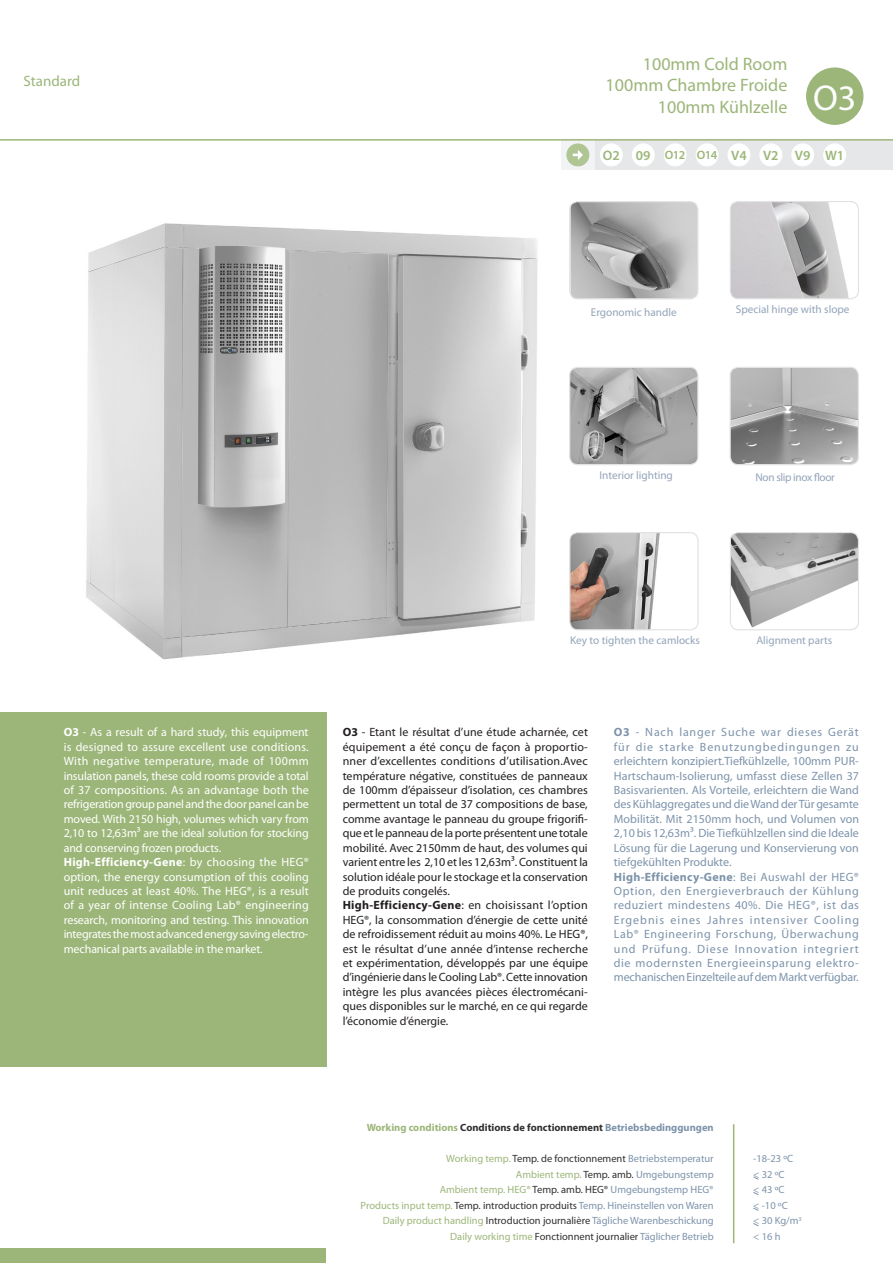
<style>
.page{position:relative;width:893px;height:1263px;background:#fff}
.page>*{position:absolute;margin:0;border:0;box-sizing:border-box;transform-origin:0 0}
.t1{font:36px "Myriad Pro";color:#fff}
.t2{font:18px "Myriad Pro";color:#9cb679}
.t3{font:15px "Myriad Pro";color:#9cb679}
.t4{font:600 13.65px "Myriad Pro";color:#9cb679}
.t5{font:600 12.15px "Myriad Pro";letter-spacing:-.05em;color:#9cb679}
.t6{font:12px/14.4px "Myriad Pro";color:#231f20;text-align:justify}
.t7{font:12px/14.4px "Myriad Pro";letter-spacing:-.005em;color:#7d93aa;text-align:justify}
.t8{font:12px/14.4px "Myriad Pro";letter-spacing:-.01em;color:#fff;text-align:justify}
.t9{font:11.25px "Myriad Pro";color:#93a4b9}
.t10{font:11.25px "Myriad Pro";letter-spacing:-.03em;color:#93a4b9}
.t11{font:10.5px "Myriad Pro";color:#7d93aa}
.t12{font:10.5px "Myriad Pro";color:#312f30}
.t13{font:700 10.5px "Myriad Pro";color:#312f30}
.s1{font-weight:700}
.s2{color:#9cb679}
.s3{color:#7d93aa}
.s4{color:#312f30}
</style>
<div class="page">
<div style="left:0;top:1248px;width:326px;height:15px;background:#9cb679"></div>
<div style="left:595px;top:140px;width:298px;height:30px;background:#e6e7e9"></div>
<div style="left:696px;top:144px;width:22px;height:22px;background:#fff;border-radius:50%"></div>
<div style="left:696px;top:143px;width:22px;height:23px;border:1px solid #fff;border-radius:50%"></div>
<div style="left:664px;top:144px;width:22px;height:22px;background:#fff;border-radius:50%"></div>
<div style="left:664px;top:143px;width:23px;height:23px;border:1px solid #fff;border-radius:50%"></div>
<div style="left:632px;top:144px;width:22px;height:22px;background:#fff;border-radius:50%"></div>
<div style="left:632px;top:143px;width:23px;height:23px;border:1px solid #fff;border-radius:50%"></div>
<div style="left:600px;top:144px;width:22px;height:22px;background:#fff;border-radius:50%"></div>
<div style="left:600px;top:143px;width:23px;height:23px;border:1px solid #fff;border-radius:50%"></div>
<div style="left:561px;top:140px;width:34px;height:30px;background:#f2f3f4"></div>
<div style="left:567px;top:144px;width:22px;height:22px;background:#b0c594;border-radius:50%"></div>
<div style="left:566px;top:143px;width:23px;height:23px;border:1px solid #b0c594;border-radius:50%"></div>
<svg style="left:573px;top:150px;width:10px;height:10px"></svg>
<div style="left:824px;top:144px;width:21px;height:22px;background:#fff;border-radius:50%"></div>
<div style="left:823px;top:143px;width:23px;height:23px;border:1px solid #fff;border-radius:50%"></div>
<div style="left:792px;top:144px;width:22px;height:22px;background:#fff;border-radius:50%"></div>
<div style="left:791px;top:143px;width:23px;height:23px;border:1px solid #fff;border-radius:50%"></div>
<div style="left:760px;top:144px;width:22px;height:22px;background:#fff;border-radius:50%"></div>
<div style="left:759px;top:143px;width:23px;height:23px;border:1px solid #fff;border-radius:50%"></div>
<div style="left:728px;top:144px;width:22px;height:22px;background:#fff;border-radius:50%"></div>
<div style="left:727px;top:143px;width:23px;height:23px;border:1px solid #fff;border-radius:50%"></div>
<div style="left:0;top:712px;width:326px;height:355px;background:#9cb679"></div>
<hr style="left:0;top:139px;width:893px;height:2px;background:#9cb679">
<img style="left:730px;top:369px;width:127px;height:96px">
<div style="left:730px;top:367px;width:129px;height:98px;border:1px solid #e1e2e4;border-radius:8px"></div>
<img style="left:730px;top:203px;width:118px;height:96px">
<div style="left:730px;top:201px;width:129px;height:98px;border:1px solid #e1e2e4;border-radius:8px"></div>
<img style="left:571px;top:367px;width:127px;height:96px">
<div style="left:569px;top:367px;width:129px;height:98px;border:1px solid #e1e2e4;border-radius:8px"></div>
<img style="left:571px;top:203px;width:127px;height:96px">
<div style="left:569px;top:201px;width:129px;height:98px;border:1px solid #e1e2e4;border-radius:8px"></div>
<img style="left:571px;top:534px;width:126px;height:96px">
<div style="left:569px;top:532px;width:130px;height:98px;border:1px solid #e1e2e4;border-radius:8px"></div>
<img style="left:732px;top:534px;width:125px;height:96px">
<div style="left:730px;top:532px;width:129px;height:98px;border:1px solid #e1e2e4;border-radius:8px"></div>
<div style="left:806px;top:67px;width:57px;height:58px;background:#9cb679;border-radius:50%"></div>
<img style="left:86px;top:223px;width:452px;height:437px">
<svg style="left:753px;top:1176px;width:6px;height:4px"></svg>
<svg style="left:753px;top:1207px;width:6px;height:4px"></svg>
<hr style="left:733px;top:1124px;width:1px;height:119px;background:#9cb679">
<p class="t3" style="left:24px;top:71px;width:58px">Standard</p>
<p class="t2" style="left:643px;top:53px;width:146px">100mm Cold Room</p>
<p class="t2" style="left:606px;top:74px;width:183px">100mm Chambre Froide</p>
<p class="t2" style="left:658px;top:96px;width:131px">100mm Kühlzelle</p>
<p class="t1" style="left:813px;top:75px;width:45px">O3</p>
<p class="t4" style="left:603px;top:147px;width:18px">O2</p>
<p class="t4" style="left:636px;top:147px;width:16px">09</p>
<p class="t5" style="left:665px;top:148px;width:22px">O12</p>
<p class="t5" style="left:697px;top:148px;width:22px">O14</p>
<p class="t4" style="left:731px;top:147px;width:17px">V4</p>
<p class="t4" style="left:763px;top:147px;width:17px">V2</p>
<p class="t4" style="left:795px;top:147px;width:17px">V9</p>
<p class="t4" style="left:825px;top:147px;width:21px">W1</p>
<p class="t9" style="left:591px;top:305px;width:87px">Ergonomic handle</p>
<p class="t9" style="left:736px;top:303px;width:115px">Special hinge with slope</p>
<p class="t9" style="left:599px;top:468px;width:75px">Interior lighting</p>
<p class="t10" style="left:755px;top:470px;width:81px">Non slip inox floor</p>
<p class="t8" style="left:64px;top:725px;width:247px"><span class="s1">O3</span> - As a result of a hard study, this equipment is designed to assure excellent use conditions.<br>With negative temperature, made of 100mm insulation panels, these cold rooms provide a total of 37 compositions. As an advantage both the refrigeration group panel and the door panel can be moved. With 2150 high, volumes which vary from 2,10 to 12,63m³ are the ideal solution for stocking and conserving frozen products.</p>
<p class="t8" style="left:64px;top:855px;width:247px"><span class="s1">High-Efficiency-Gene</span>: by choosing the HEG® option, the energy consumption of this cooling unit reduces at least 40%. The HEG®, is a result of a year of intense Cooling Lab® engineering research, monitoring and testing. This innovation integrates the most advanced energy saving electro&shy;mechanical parts available in the market.</p>
<p class="t9" style="left:570px;top:634px;width:131px">Key to tighten the camlocks</p>
<p class="t9" style="left:756px;top:633px;width:77px">Alignment parts</p>
<p class="t6" style="left:343px;top:725px;width:247px"><span class="s1">O3</span> - Etant le résultat d’une étude acharnée, cet équipement a été conçu de façon à proportio&shy;nner d’excellentes conditions d’utilisation.Avec température négative, constituées de panneaux de 100mm d’épaisseur d’isolation, ces chambres permettent un total de 37 compositions de base, comme avantage le panneau du groupe frigorifi&shy;que et le panneau de la porte présentent une totale mobilité. Avec 2150mm de haut, des volumes qui varient entre les 2,10 et les 12,63m³. Constituent la solution idéale pour le stockage et la conservation de produits congelés.</p>
<p class="t6" style="left:343px;top:898px;width:247px"><span class="s1">High-Efficiency-Gene</span>: en choisissant l’option HEG®, la consommation d’énergie de cette unité de refroidissement réduit au moins 40%. Le HEG®, est le résultat d’une année d’intense recherche et expérimentation, développés par une équipe d’ingénierie dans le Cooling Lab®. Cette innovation intègre les plus avancées pièces électromécani&shy;ques disponibles sur le marché, en ce qui regarde l’économie d’énergie.</p>
<p class="t7" style="left:614px;top:725px;width:247px"><span class="s1">O3</span> - Nach langer Suche war dieses Gerät für die starke Benutzungbedingungen zu erleichtern konzipiert.Tiefkühlzelle, 100mm PUR-Hartschaum-Isolierung, umfasst diese Zellen 37<br>Basisvarienten. Als Vorteile, erleichtern die Wand des Kühlaggregates und die Wand der Tür gesamte Mobilität. Mit 2150mm hoch, und Volumen von 2,10 bis 12,63m³. Die Tiefkühlzellen sind die Ideale Lösung für die Lagerung und Konservierung von tiefgekühlten Produkte.</p>
<p class="t7" style="left:614px;top:869px;width:247px"><span class="s1">High-Efficiency-Gene</span>: Bei Auswahl der HEG® Option, den Energieverbrauch der Kühlung reduziert mindestens 40%. Die HEG®, ist das Ergebnis eines Jahres intensiver Cooling Lab® Engineering Forschung, Überwachung und Prüfung. Diese Innovation integriert die modernsten Energieeinsparung elektro&shy;mechanischen Einzelteile auf dem Markt verfügbar.</p>
<p class="t13" style="left:367px;top:1121px;width:348px"><span class="s2">Working conditions</span> Conditions de fonctionnement <span class="s3">Betriebsbedinggungen</span></p>
<p class="t12" style="left:446px;top:1152px;width:269px"><span class="s2">Working temp.</span> Temp. de fonctionnement <span class="s3">Betriebstemperatur</span></p>
<p class="t11" style="left:753px;top:1152px;width:42px">-18-23 ºC</p>
<p class="t11" style="left:516px;top:1168px;width:199px"><span class="s2">Ambient temp.</span> <span class="s4">Temp. amb.</span> Umgebungstemp</p>
<p class="t11" style="left:753px;top:1168px;width:33px">&lt; 32 ºC</p>
<p class="t11" style="left:440px;top:1183px;width:275px"><span class="s2">Ambient temp. HEG®</span> <span class="s4">Temp. amb. HEG®</span> Umgebungstemp HEG®</p>
<p class="t11" style="left:753px;top:1183px;width:33px">&lt; 43 ºC</p>
<p class="t11" style="left:361px;top:1199px;width:355px"><span class="s2">Products input temp.</span> <span class="s4">Temp. introduction produits</span> Temp. Hineinstellen von Waren</p>
<p class="t11" style="left:753px;top:1199px;width:36px">&lt; -10 ºC</p>
<p class="t11" style="left:383px;top:1214px;width:332px"><span class="s2">Daily product handling</span> <span class="s4">Introduction journalière</span> Tägliche Warenbeschickung</p>
<p class="t11" style="left:753px;top:1214px;width:50px">&lt; 30 Kg/m<sup>3</sup></p>
<p class="t12" style="left:450px;top:1230px;width:265px"><span class="s2">Daily working time</span> Fonctionnent journalier <span class="s3">Täglicher Betrieb</span></p>
<p class="t11" style="left:753px;top:1230px;width:29px">&lt; 16 h</p>
</div>
